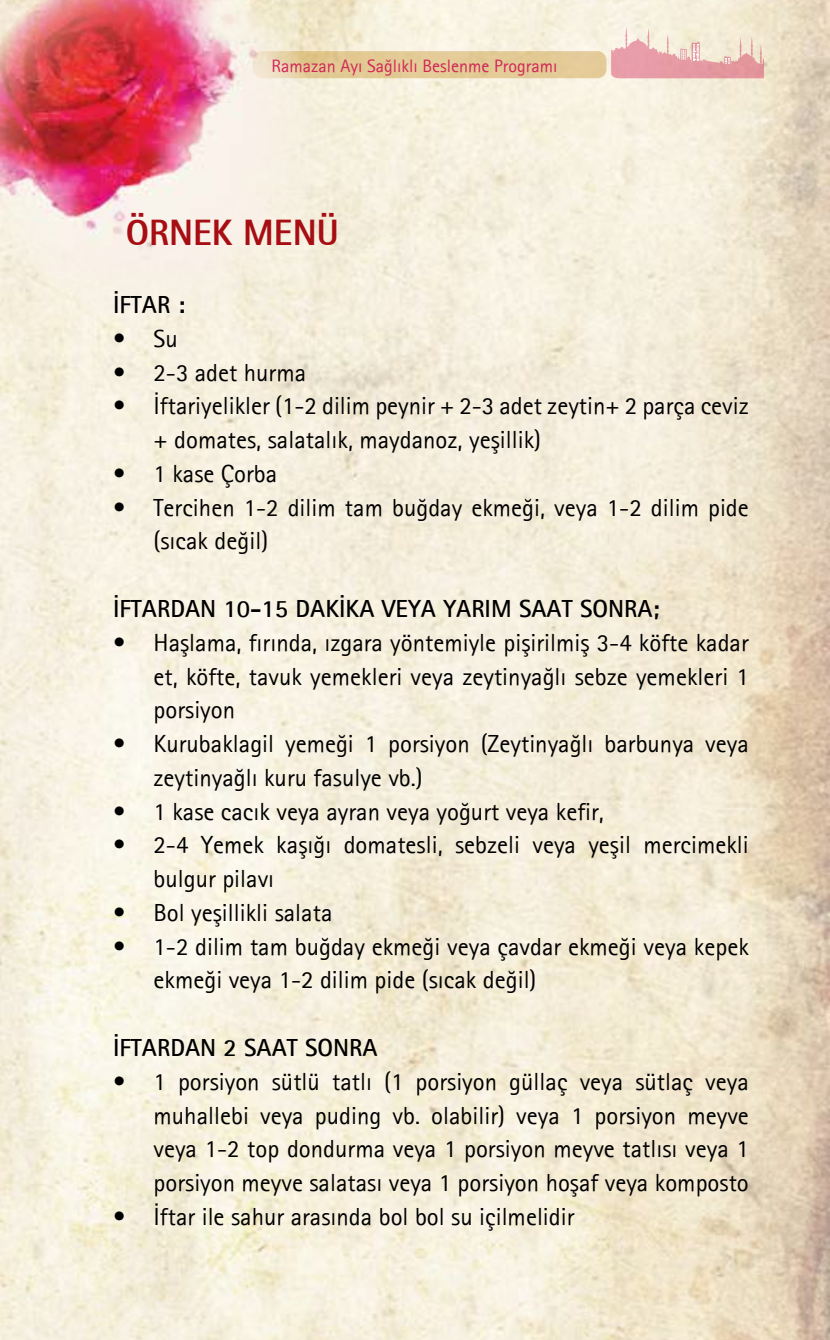
<style>
.page{position:relative;width:830px;height:1340px;background:#fff}
.page>*{position:absolute;margin:0;border:0;box-sizing:border-box;transform-origin:0 0}
.t1{font:800 36px "AT Rotis Sans Serif";color:#a70e13}
.t2{font:24.75px/33.8px "AT Rotis Sans Serif";color:#000}
.t3{font:700 24.75px "AT Rotis Sans Serif";color:#000}
.t4{font:18px "AT Rotis Sans Serif";color:#d12657}
</style>
<div class="page">
<svg style="left:829px;top:0;width:1px;height:1339px"></svg>
<div style="left:253px;top:51px;width:353px;height:27px;background:#e3ca96;border-radius:9px"></div>
<img style="left:0;top:0;width:320px;height:323px">
<svg style="left:610px;top:24px;width:153px;height:54px;background:#edc7c1"></svg>
<p class="t4" style="left:271px;top:56px;width:287px">Ramazan Ayı Sağlıklı Beslenme Programı</p>
<h1 class="t1" style="left:126px;top:210px;width:214px">ÖRNEK MENÜ</h1>
<p class="t3" style="left:113px;top:289px;width:73px">İFTAR :</p>
<p class="t2" style="left:113px;top:321px;width:66px">• Su</p>
<p class="t2" style="left:113px;top:355px;width:195px">• 2-3 adet hurma</p>
<p class="t2" style="left:153px;top:389px;width:596px;text-indent:-40px">• İftariyelikler (1-2 dilim peynir + 2-3 adet zeytin+ 2 parça ceviz + domates, salatalık, maydanoz, yeşillik)</p>
<p class="t2" style="left:113px;top:456px;width:166px">• 1 kase Çorba</p>
<p class="t2" style="left:153px;top:490px;width:596px;text-indent:-40px">• Tercihen 1-2 dilim tam buğday ekmeği, veya 1-2 dilim pide (sıcak değil)</p>
<p class="t3" style="left:113px;top:593px;width:547px">İFTARDAN 10-15 DAKİKA VEYA YARIM SAAT SONRA;</p>
<p class="t2" style="left:153px;top:625px;width:596px;text-align:justify;text-indent:-40px">• Haşlama, fırında, ızgara yöntemiyle pişirilmiş 3-4 köfte kadar et, köfte, tavuk yemekleri veya zeytinyağlı sebze yemekleri 1 porsiyon</p>
<p class="t2" style="left:153px;top:726px;width:596px;text-indent:-40px">• Kurubaklagil yemeği 1 porsiyon (Zeytinyağlı barbunya veya zeytinyağlı kuru fasulye vb.)</p>
<p class="t2" style="left:113px;top:794px;width:492px">• 1 kase cacık veya ayran veya yoğurt veya kefir,</p>
<p class="t2" style="left:153px;top:828px;width:596px;text-indent:-40px">• 2-4 Yemek kaşığı domatesli, sebzeli veya yeşil mercimekli bulgur pilavı</p>
<p class="t2" style="left:113px;top:895px;width:221px">• Bol yeşillikli salata</p>
<p class="t2" style="left:153px;top:929px;width:596px;text-indent:-40px">• 1-2 dilim tam buğday ekmeği veya çavdar ekmeği veya kepek ekmeği veya 1-2 dilim pide (sıcak değil)</p>
<p class="t3" style="left:113px;top:1031px;width:266px">İFTARDAN 2 SAAT SONRA</p>
<p class="t2" style="left:153px;top:1064px;width:596px;text-align:justify;text-indent:-40px">• 1 porsiyon sütlü tatlı (1 porsiyon güllaç veya sütlaç veya muhallebi veya puding vb. olabilir) veya 1 porsiyon meyve veya 1-2 top dondurma veya 1 porsiyon meyve tatlısı veya 1 porsiyon meyve salatası veya 1 porsiyon hoşaf veya komposto</p>
<p class="t2" style="left:113px;top:1199px;width:463px">• İftar ile sahur arasında bol bol su içilmelidir</p>
</div>
